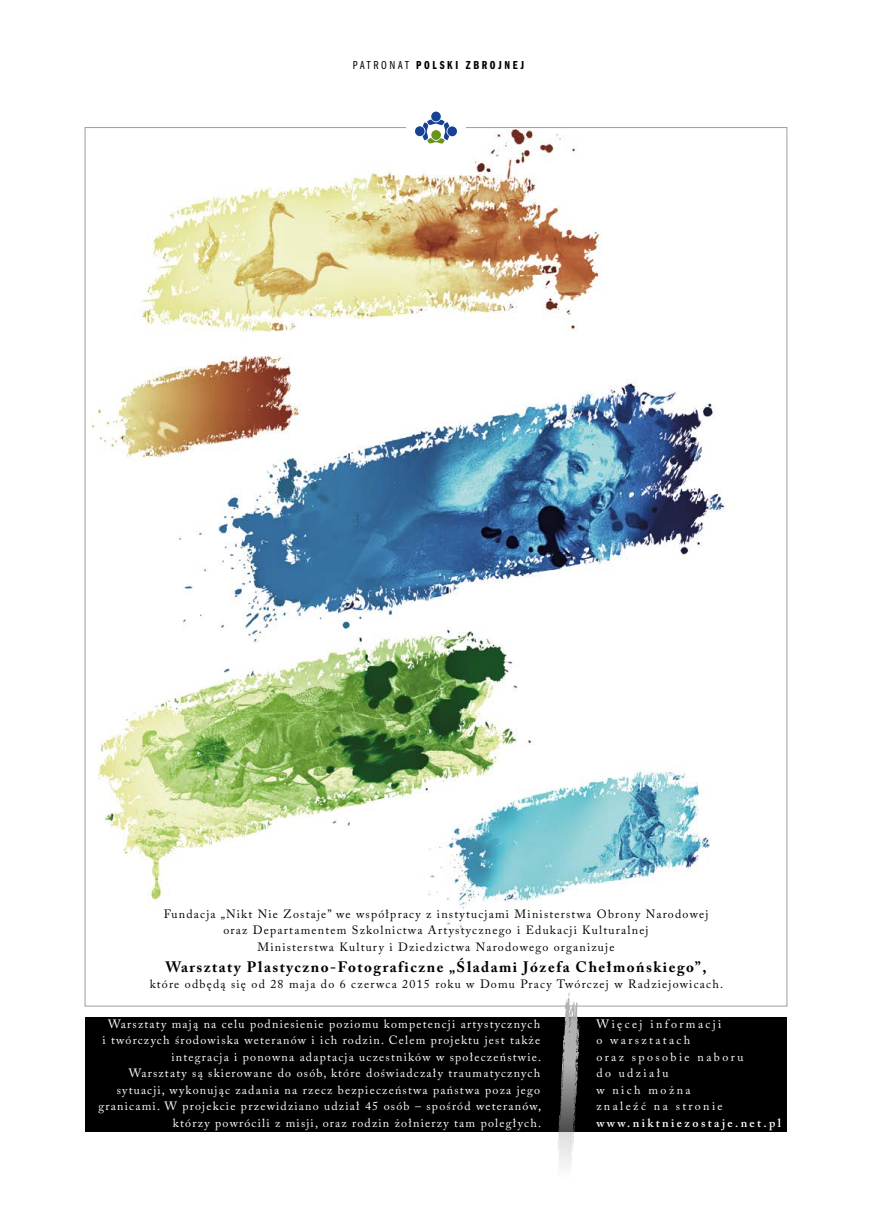
<style>
.page{position:relative;width:872px;height:1212px;background:#fff}
.page>*{position:absolute;margin:0;border:0;box-sizing:border-box;transform-origin:0 0}
.t1{font:700 15px "Adobe Caslon Pro";letter-spacing:.1em;color:#000}
.t2{font:12px/16.5px "Adobe Caslon Pro";letter-spacing:.1em;color:#fff;text-align:right}
.t3{font:12px/16.5px "Adobe Caslon Pro";letter-spacing:.1em;color:#000;text-align:center}
.t4{font:12px/16.5px "Adobe Caslon Pro";letter-spacing:.2em;color:#fff}
.t5{font:600 12px "Adobe Caslon Pro";letter-spacing:.2em;color:#fff}
.t6{font:12px "Franklin Got URWTCE Dem Com";letter-spacing:.215em;color:#000}
.s1{font-family:"Franklin Got URWTCE Boo Com"}
</style>
<div class="page">
<div style="left:85px;top:1017px;width:702px;height:114px;background:#000"></div>
<img style="left:84px;top:129px;width:641px;height:815px">
<div style="left:406px;top:109px;width:60px;height:40px;background:#fff"></div>
<svg style="left:415px;top:112px;width:42px;height:32px"></svg>
<svg style="left:557px;top:992px;width:22px;height:174px"></svg>
<p class="t6" style="left:353px;top:59px;width:173px"><span class="s1">PATRONAT</span> POLSKI ZBROJNEJ</p>
<p class="t3" style="left:164px;top:905px;width:546px">Fundacja „Nikt Nie Zostaje” we współpracy z instytucjami Ministerstwa Obrony Narodowej oraz Departamentem Szkolnictwa Artystycznego i Edukacji Kulturalnej<br>Ministerstwa Kultury i Dziedzictwa Narodowego organizuje</p>
<p class="t1" style="left:165px;top:958px;width:543px">Warsztaty Plastyczno-Fotograficzne „Śladami Józefa Chełmońskiego”,</p>
<p class="t3" style="left:150px;top:976px;width:575px">które odbędą się od 28 maja do 6 czerwca 2015 roku w Domu Pracy Twórczej w Radziejowicach.</p>
<p class="t2" style="left:98px;top:1015px;width:444px">Warsztaty mają na celu podniesienie poziomu kompetencji artystycznych<br>i twórczych środowiska weteranów i ich rodzin. Celem projektu jest także integracja i ponowna adaptacja uczestników w społeczeństwie.<br>Warsztaty są skierowane do osób, które doświadczały traumatycznych sytuacji, wykonując zadania na rzecz bezpieczeństwa państwa poza jego granicami. W projekcie przewidziano udział 45 osób – spośród weteranów, którzy powrócili z misji, oraz rodzin żołnierzy tam poległych.</p>
<p class="t4" style="left:596px;top:1015px;width:149px">Więcej informacji<br>o warsztatach<br>oraz sposobie naboru do udziału<br>w nich można<br>znaleźć na stronie</p>
<p class="t5" style="left:596px;top:1116px;width:186px">www.niktniezostaje.net.pl</p>
</div>
